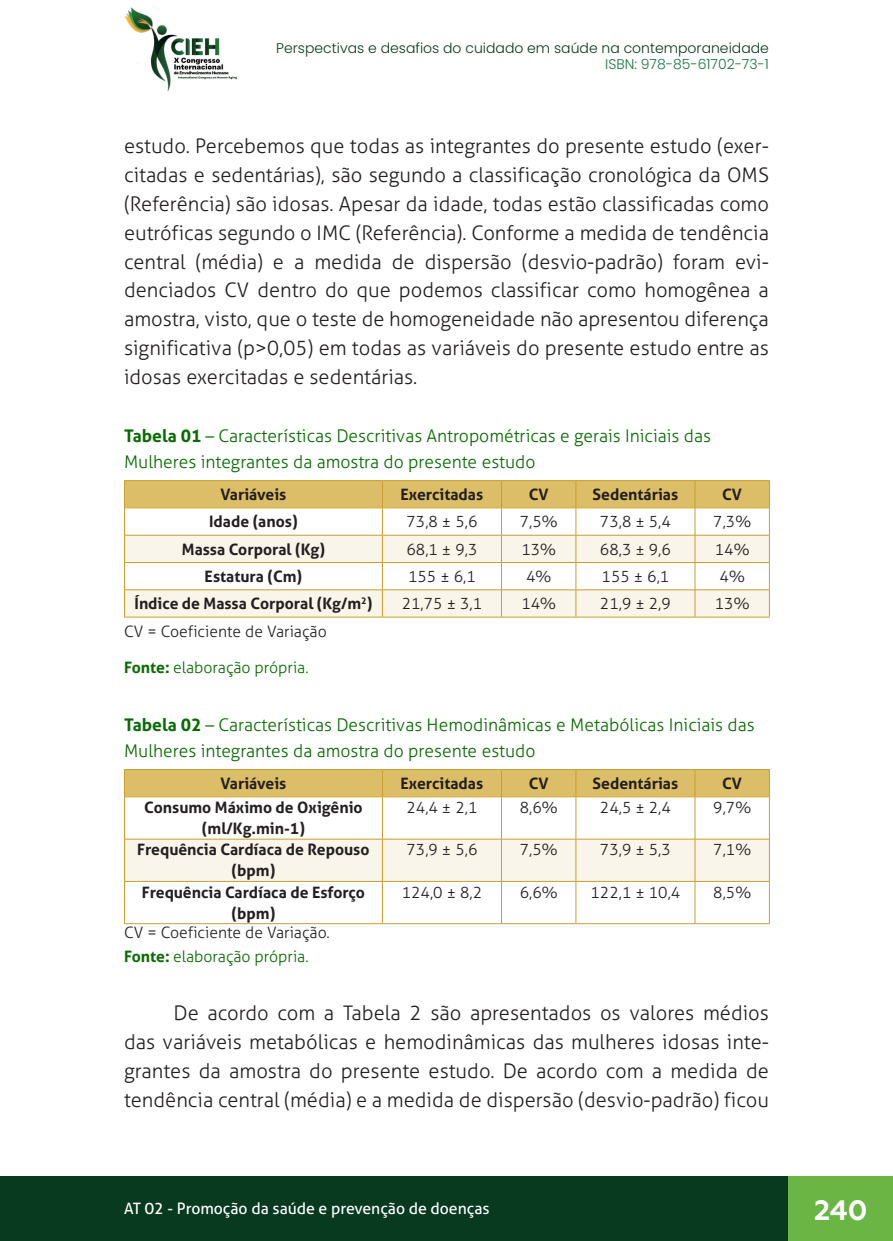
<style>
.page{position:relative;width:893px;height:1241px;background:#fff}
.page>*{position:absolute;margin:0;border:0;box-sizing:border-box;transform-origin:0 0}
.t1{font:700 28px "Geometria";color:#fff}
._8_CORPO{font:300 20.12px/28.9px "Aller";color:#231f20;text-align:justify}
._13_LEGENDAS{font:300 17.5px/26.2px "Aller";color:#086b00}
._10_CELULAS{font:700 15.75px/21px "Aller";color:#231f20;text-align:center}
._10_CELULAS-2{font:300 15.75px "Aller";color:#231f20}
._11_CABECALHO{font:700 15.75px "Aller";color:#231f20}
._5_RODAPE{font:300 15.75px "Aller";color:#231f20}
._14_FONTES{font:300 15.75px "Aller";color:#086b00}
.t2{font:15.75px "Aller";color:#fff}
.t3{font:300 14px "Poppins";color:#073a1e}
.t4{font:300 14px "Poppins";color:#177541}
.s1{font-weight:700}
</style>
<div class="page">
<div style="left:0;top:1176px;width:893px;height:64px;background:#073a1e"></div>
<div style="left:789px;top:1176px;width:104px;height:64px;background:#6ab544"></div>
<img style="left:125px;top:6px;width:112px;height:86px">
<hr style="left:124px;top:616px;width:258px;height:1px;background:#c89f2b">
<hr style="left:382px;top:616px;width:119px;height:1px;background:#c89f2b">
<hr style="left:501px;top:616px;width:75px;height:1px;background:#c89f2b">
<hr style="left:576px;top:616px;width:119px;height:1px;background:#c89f2b">
<hr style="left:695px;top:616px;width:75px;height:1px;background:#c89f2b">
<svg style="left:124px;top:480px;width:646px;height:136px"></svg>
<hr style="left:125px;top:507px;width:257px;height:1px;background:#d2a935">
<hr style="left:382px;top:507px;width:119px;height:1px;background:#d2a935">
<hr style="left:501px;top:507px;width:75px;height:1px;background:#d2a935">
<hr style="left:576px;top:507px;width:119px;height:1px;background:#d2a935">
<hr style="left:695px;top:507px;width:74px;height:1px;background:#d2a935">
<div style="left:125px;top:839px;width:644px;height:42px;background:#f9f5ea"></div>
<hr style="left:382px;top:797px;width:1px;height:41px;background:#c89f2b">
<hr style="left:501px;top:797px;width:1px;height:41px;background:#c89f2b">
<hr style="left:576px;top:797px;width:1px;height:41px;background:#c89f2b">
<hr style="left:695px;top:797px;width:1px;height:41px;background:#c89f2b">
<hr style="left:125px;top:838px;width:257px;height:1px;background:#c89f2b">
<hr style="left:382px;top:838px;width:119px;height:1px;background:#c89f2b">
<hr style="left:382px;top:839px;width:1px;height:42px;background:#c89f2b">
<hr style="left:501px;top:838px;width:75px;height:1px;background:#c89f2b">
<hr style="left:501px;top:839px;width:1px;height:42px;background:#c89f2b">
<hr style="left:576px;top:838px;width:119px;height:1px;background:#c89f2b">
<hr style="left:576px;top:839px;width:1px;height:42px;background:#c89f2b">
<hr style="left:695px;top:838px;width:74px;height:1px;background:#c89f2b">
<hr style="left:695px;top:839px;width:1px;height:42px;background:#c89f2b">
<hr style="left:125px;top:881px;width:257px;height:1px;background:#c89f2b">
<hr style="left:382px;top:881px;width:119px;height:1px;background:#c89f2b">
<hr style="left:382px;top:881px;width:1px;height:42px;background:#c89f2b">
<hr style="left:501px;top:881px;width:75px;height:1px;background:#c89f2b">
<hr style="left:501px;top:881px;width:1px;height:42px;background:#c89f2b">
<hr style="left:576px;top:881px;width:119px;height:1px;background:#c89f2b">
<hr style="left:576px;top:881px;width:1px;height:42px;background:#c89f2b">
<hr style="left:695px;top:881px;width:74px;height:1px;background:#c89f2b">
<hr style="left:695px;top:881px;width:1px;height:42px;background:#c89f2b">
<hr style="left:124px;top:796px;width:1px;height:43px;background:#c89f2b">
<hr style="left:769px;top:796px;width:1px;height:43px;background:#c89f2b">
<hr style="left:124px;top:839px;width:1px;height:42px;background:#c89f2b">
<hr style="left:769px;top:839px;width:1px;height:42px;background:#c89f2b">
<hr style="left:124px;top:881px;width:1px;height:42px;background:#c89f2b">
<hr style="left:769px;top:881px;width:1px;height:42px;background:#c89f2b">
<hr style="left:124px;top:923px;width:258px;height:1px;background:#c89f2b">
<hr style="left:382px;top:923px;width:119px;height:1px;background:#c89f2b">
<hr style="left:501px;top:923px;width:75px;height:1px;background:#c89f2b">
<hr style="left:576px;top:923px;width:119px;height:1px;background:#c89f2b">
<hr style="left:695px;top:923px;width:75px;height:1px;background:#c89f2b">
<div style="left:124px;top:769px;width:646px;height:27px;background:#ddbe68"></div>
<hr style="left:125px;top:796px;width:257px;height:1px;background:#d2a935">
<hr style="left:382px;top:796px;width:119px;height:1px;background:#d2a935">
<hr style="left:501px;top:796px;width:75px;height:1px;background:#d2a935">
<hr style="left:576px;top:796px;width:119px;height:1px;background:#d2a935">
<hr style="left:695px;top:796px;width:74px;height:1px;background:#d2a935">
<p class="t3" style="left:276px;top:39px;width:494px">Perspectivas e desafios do cuidado em saúde na contemporaneidade</p>
<p class="t4" style="left:605px;top:56px;width:165px">ISBN: 978-85-61702-73-1</p>
<p class="_8_CORPO" style="left:124px;top:131px;width:646px">estudo. Percebemos que todas as integrantes do presente estudo (exer&shy;citadas e sedentárias), são segundo a classificação cronológica da OMS (Referência) são idosas. Apesar da idade, todas estão classificadas como eutróficas segundo o IMC (Referência). Conforme a medida de tendência central (média) e a medida de dispersão (desvio-padrão) foram evi&shy;denciados CV dentro do que podemos classificar como homogênea a amostra, visto, que o teste de homogeneidade não apresentou diferença significativa (p&gt;0,05) em todas as variáveis do presente estudo entre as idosas exercitadas e sedentárias.</p>
<p class="_13_LEGENDAS" style="left:124px;top:422px;width:588px"><span class="s1">Tabela 01</span> – Características Descritivas Antropométricas e gerais Iniciais das<br>Mulheres integrantes da amostra do presente estudo</p>
<p class="_11_CABECALHO" style="left:220px;top:484px;width:68px">Variáveis</p>
<p class="_11_CABECALHO" style="left:401px;top:484px;width:84px">Exercitadas</p>
<p class="_11_CABECALHO" style="left:529px;top:484px;width:21px">CV</p>
<p class="_11_CABECALHO" style="left:593px;top:484px;width:87px">Sedentárias</p>
<p class="_11_CABECALHO" style="left:722px;top:484px;width:21px">CV</p>
<p class="_10_CELULAS" style="left:209px;top:511px;width:90px">Idade (anos)</p>
<p class="_10_CELULAS-2" style="left:406px;top:511px;width:73px">73,8 ± 5,6</p>
<p class="_10_CELULAS-2" style="left:520px;top:511px;width:39px">7,5%</p>
<p class="_10_CELULAS-2" style="left:600px;top:511px;width:73px">73,8 ± 5,4</p>
<p class="_10_CELULAS-2" style="left:713px;top:511px;width:39px">7,3%</p>
<p class="_10_CELULAS" style="left:182px;top:538px;width:145px">Massa Corporal (Kg)</p>
<p class="_10_CELULAS-2" style="left:406px;top:539px;width:73px">68,1 ± 9,3</p>
<p class="_10_CELULAS-2" style="left:521px;top:539px;width:36px">13%</p>
<p class="_10_CELULAS-2" style="left:600px;top:539px;width:73px">68,3 ± 9,6</p>
<p class="_10_CELULAS-2" style="left:715px;top:539px;width:36px">14%</p>
<p class="_10_CELULAS" style="left:205px;top:565px;width:99px">Estatura (Cm)</p>
<p class="_10_CELULAS-2" style="left:408px;top:566px;width:69px">155 ± 6,1</p>
<p class="_10_CELULAS-2" style="left:526px;top:566px;width:27px">4%</p>
<p class="_10_CELULAS-2" style="left:601px;top:566px;width:69px">155 ± 6,1</p>
<p class="_10_CELULAS-2" style="left:720px;top:566px;width:27px">4%</p>
<p class="_10_CELULAS" style="left:135px;top:592px;width:239px">Índice de Massa Corporal (Kg/m<sup>2</sup>)</p>
<p class="_10_CELULAS-2" style="left:402px;top:593px;width:82px">21,75 ± 3,1</p>
<p class="_10_CELULAS-2" style="left:521px;top:593px;width:36px">14%</p>
<p class="_10_CELULAS-2" style="left:600px;top:593px;width:73px">21,9 ± 2,9</p>
<p class="_10_CELULAS-2" style="left:715px;top:593px;width:36px">13%</p>
<p class="_5_RODAPE" style="left:124px;top:621px;width:204px">CV = Coeficiente de Variação</p>
<p class="_14_FONTES" style="left:124px;top:657px;width:186px"><span class="s1">Fonte:</span> elaboração própria.</p>
<p class="_13_LEGENDAS" style="left:124px;top:711px;width:632px"><span class="s1">Tabela 02</span> – Características Descritivas Hemodinâmicas e Metabólicas Iniciais das<br>Mulheres integrantes da amostra do presente estudo</p>
<p class="_11_CABECALHO" style="left:220px;top:773px;width:68px">Variáveis</p>
<p class="_11_CABECALHO" style="left:401px;top:773px;width:84px">Exercitadas</p>
<p class="_11_CABECALHO" style="left:529px;top:773px;width:21px">CV</p>
<p class="_11_CABECALHO" style="left:593px;top:773px;width:87px">Sedentárias</p>
<p class="_11_CABECALHO" style="left:722px;top:773px;width:21px">CV</p>
<p class="_10_CELULAS" style="left:144px;top:796px;width:220px">Consumo Máximo de Oxigênio (ml/Kg.min-1)</p>
<p class="_10_CELULAS-2" style="left:406px;top:797px;width:73px">24,4 ± 2,1</p>
<p class="_10_CELULAS-2" style="left:520px;top:797px;width:39px">8,6%</p>
<p class="_10_CELULAS-2" style="left:600px;top:797px;width:73px">24,5 ± 2,4</p>
<p class="_10_CELULAS-2" style="left:713px;top:797px;width:39px">9,7%</p>
<p class="_10_CELULAS" style="left:137px;top:839px;width:234px">Frequência Cardíaca de Repouso (bpm)</p>
<p class="_10_CELULAS-2" style="left:406px;top:839px;width:73px">73,9 ± 5,6</p>
<p class="_10_CELULAS-2" style="left:520px;top:839px;width:39px">7,5%</p>
<p class="_10_CELULAS-2" style="left:600px;top:839px;width:73px">73,9 ± 5,3</p>
<p class="_10_CELULAS-2" style="left:713px;top:839px;width:39px">7,1%</p>
<p class="_10_CELULAS" style="left:142px;top:881px;width:225px">Frequência Cardíaca de Esforço (bpm)</p>
<p class="_10_CELULAS-2" style="left:402px;top:882px;width:82px">124,0 ± 8,2</p>
<p class="_10_CELULAS-2" style="left:520px;top:882px;width:39px">6,6%</p>
<p class="_10_CELULAS-2" style="left:590px;top:882px;width:91px">122,1 ± 10,4</p>
<p class="_10_CELULAS-2" style="left:713px;top:882px;width:39px">8,5%</p>
<p class="_5_RODAPE" style="left:124px;top:922px;width:207px">CV = Coeficiente de Variação.</p>
<p class="_14_FONTES" style="left:124px;top:946px;width:186px"><span class="s1">Fonte:</span> elaboração própria.</p>
<p class="_8_CORPO" style="left:124px;top:997px;width:646px;text-indent:50px">De acordo com a Tabela 2 são apresentados os valores médios das variáveis metabólicas e hemodinâmicas das mulheres idosas inte&shy;grantes da amostra do presente estudo. De acordo com a medida de tendência central (média) e a medida de dispersão (desvio-padrão) ficou</p>
<p class="t2" style="left:124px;top:1198px;width:367px">AT 02 - Promoção da saúde e prevenção de doenças</p>
<h1 class="t1" style="left:814px;top:1192px;width:55px">240</h1>
</div>
